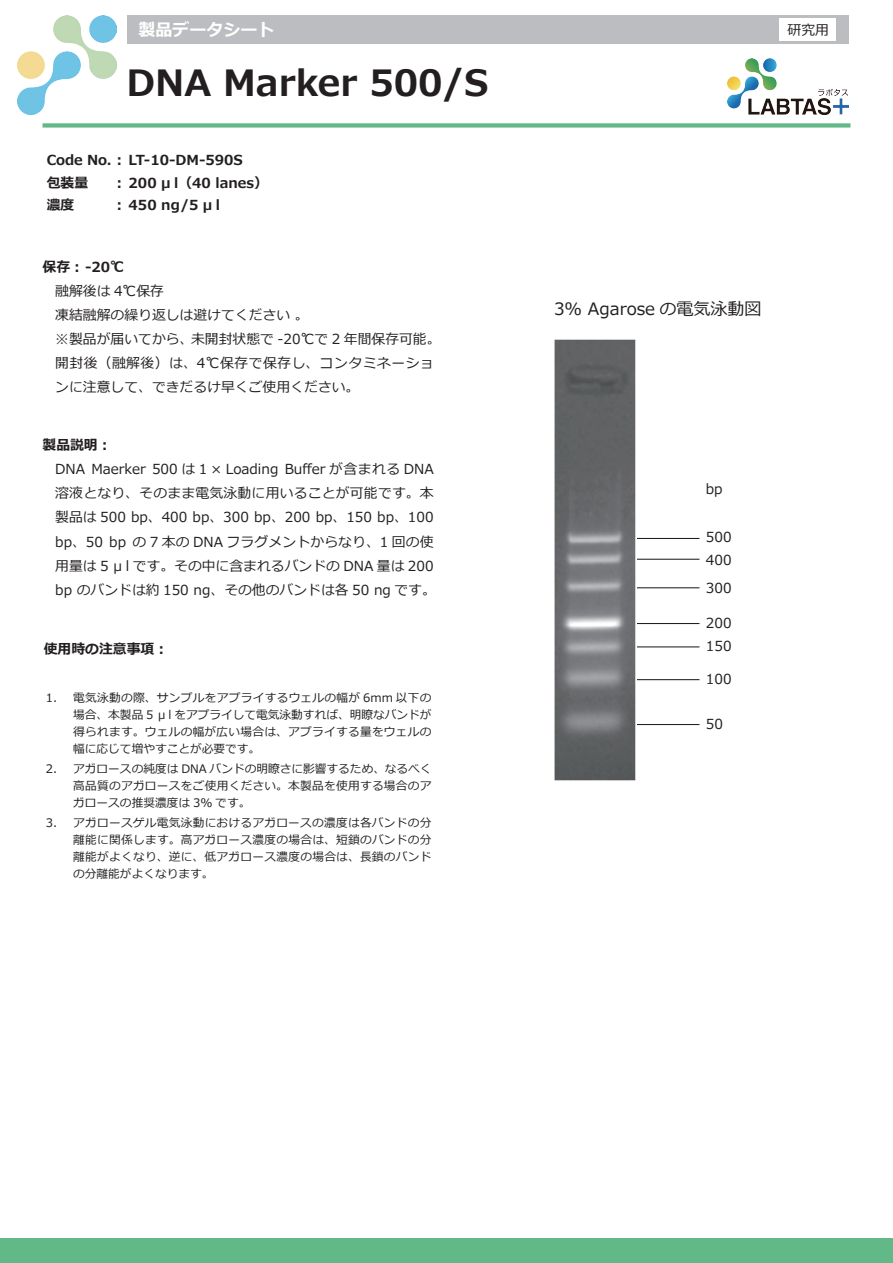
<style>
.page{position:relative;width:893px;height:1263px;background:#fff}
.page>*{position:absolute;margin:0;border:0;box-sizing:border-box;transform-origin:0 0}
.t1{font:700 36.15px "Meiryo";color:#231f20}
.t2{font:16.95px "Meiryo";color:#231f20}
.t3{font:700 16.95px "Meiryo";color:#fff}
.t4{font:13.8px/24.2px "Meiryo";color:#231f20}
.t5{font:700 13.8px/22.4px "Meiryo";color:#231f20}
.t6{font:11.7px/17px "Meiryo";letter-spacing:.025em;color:#231f20;text-align:justify}
</style>
<div class="page">
<div style="left:0;top:1238px;width:893px;height:25px;background:#63b887"></div>
<img style="left:727px;top:58px;width:122px;height:57px">
<img style="left:17px;top:15px;width:99px;height:100px">
<div style="left:127px;top:15px;width:722px;height:29px;background:#bcbdc0"></div>
<div style="left:779px;top:18px;width:57px;height:23px;background:#fff"></div>
<div style="left:43px;top:123px;width:807px;height:5px;background:#63b887"></div>
<hr style="left:568px;top:559px;width:131px;height:1px;background:#231f20">
<hr style="left:568px;top:587px;width:131px;height:1px;background:#231f20">
<hr style="left:568px;top:623px;width:131px;height:1px;background:#231f20">
<hr style="left:568px;top:646px;width:131px;height:1px;background:#231f20">
<hr style="left:568px;top:679px;width:131px;height:1px;background:#231f20">
<hr style="left:568px;top:724px;width:131px;height:1px;background:#231f20">
<hr style="left:568px;top:538px;width:131px;height:1px;background:#231f20">
<img style="left:554px;top:339px;width:82px;height:442px">
<p class="t3" style="left:138px;top:18px;width:138px">製品データシート</p>
<p class="t4" style="left:788px;top:18px;width:43px">研究用</p>
<h1 class="t1" style="left:126px;top:57px;width:364px">DNA Marker 500/S</h1>
<p class="t5" style="left:47px;top:150px;width:198px">Code No.： LT-10-DM-590S包装量</p>
<p class="t5" style="left:112px;top:172px;width:157px">： 200 μ l（40 lanes）</p>
<p class="t5" style="left:47px;top:194px;width:29px">濃度</p>
<p class="t5" style="left:112px;top:194px;width:109px">： 450 ng/5 μ l</p>
<p class="t5" style="left:43px;top:256px;width:83px">保存： -20℃</p>
<p class="t4" style="left:55px;top:279px;width:387px">融解後は 4℃保存<br>凍結融解の繰り返しは避けてください 。<br>※製品が届いてから、未開封状態で -20℃で 2 年間保存可能。開封後（融解後）は、4℃保存で保存し、コンタミネーションに注意して、できだるけ早くご使用ください。</p>
<p class="t5" style="left:43px;top:434px;width:71px">製品説明：</p>
<p class="t4" style="left:55px;top:458px;width:382px">DNA Maerker 500 は 1 × Loading Buffer が含まれる DNA溶液となり、そのまま電気泳動に用いることが可能です。本製品は 500 bp、400 bp、300 bp、200 bp、150 bp、100 bp、50 bp の 7 本の DNA フラグメントからなり、1 回の使用量は 5 μ l です。その中に含まれるバンドの DNA 量は 200 bp のバンドは約 150 ng、その他のバンドは各 50 ng です。</p>
<p class="t5" style="left:44px;top:638px;width:126px">使用時の注意事項：</p>
<p class="t6" style="left:73px;top:690px;width:360px;text-indent:-27px">1. 電気泳動の際、サンプルをアプライするウェルの幅が 6mm 以下の場合、本製品 5 μ l をアプライして電気泳動すれば、明瞭なバンドが得られます。ウェルの幅が広い場合は、アプライする量をウェルの幅に応じて増やすことが必要です。</p>
<p class="t6" style="left:73px;top:761px;width:360px;text-indent:-27px">2. アガロースの純度は DNA バンドの明瞭さに影響するため、なるべく高品質のアガロースをご使用ください。本製品を使用する場合のアガロースの推奨濃度は 3% です。</p>
<p class="t6" style="left:73px;top:815px;width:360px;text-indent:-27px">3. アガロースゲル電気泳動におけるアガロースの濃度は各バンドの分離能に関係します。高アガロース濃度の場合は、短鎖のバンドの分離能がよくなり、逆に、低アガロース濃度の場合は、長鎖のバンドの分離能がよくなります。</p>
<p class="t2" style="left:554px;top:297px;width:209px">3% Agarose の電気泳動図</p>
<p class="t4" style="left:706px;top:477px;width:18px">bp</p>
<p class="t4" style="left:706px;top:526px;width:27px;line-height:23.4px">500<br>400</p>
<p class="t4" style="left:706px;top:576px;width:27px">300</p>
<p class="t4" style="left:706px;top:612px;width:27px;line-height:23.4px">200<br>150</p>
<p class="t4" style="left:706px;top:668px;width:27px">100</p>
<p class="t4" style="left:706px;top:713px;width:19px">50</p>
</div>
